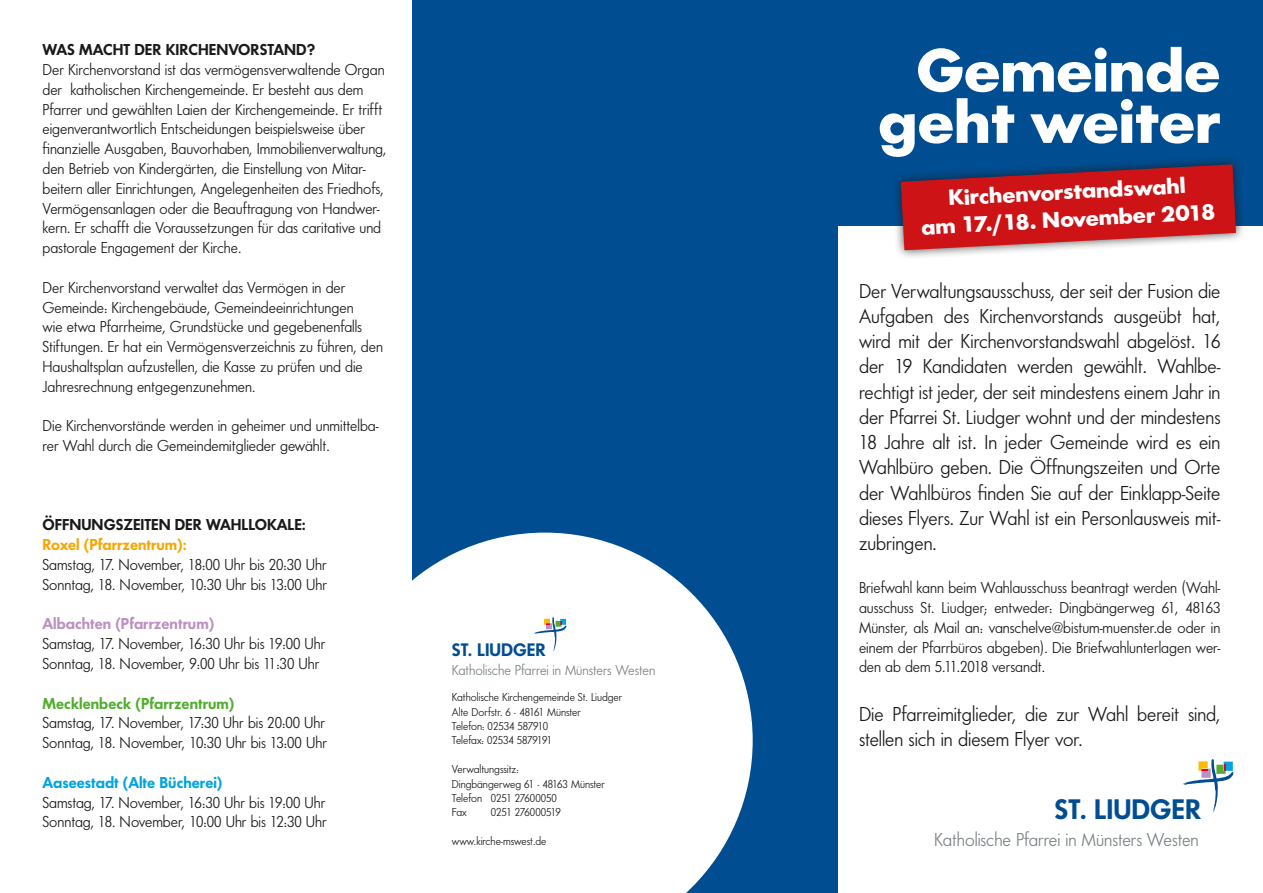
<style>
.page{position:relative;width:1263px;height:893px;background:#fff}
.page>*{position:absolute;margin:0;border:0;box-sizing:border-box;transform-origin:0 0}
.t1{font:700 63.9px/51.3px "Futura No 2 D";color:#fff;text-align:center}
.t2{font:600 29.55px "Futura No 2 D";color:#004d91}
.t3{font:700 23.1px/27.6px "Futura No 2 D";color:#fff;text-align:center}
.t4{font:21px/25.2px "Futura No 2 D";color:#1a1a18;text-align:justify}
.t5{font:19.5px "Futura No 2 D";color:#7c8386}
.t6{font:600 18.9px "Futura No 2 D";color:#004d91}
.t7{font:16.5px/19.8px "Futura No 2 D";color:#1a1a18}
.t8{font:600 16.5px "Futura No 2 D";color:#1a1a18}
.t9{font:600 16.5px "Futura No 2 D";color:#51ae30}
.t10{font:600 16.5px "Futura No 2 D";color:#00a3e2}
.t11{font:600 16.5px "Futura No 2 D";color:#bc90c1}
.t12{font:600 16.5px "Futura No 2 D";color:#f7a600}
.t13{font:15px "Futura No 2 D";color:#7c8386}
.t14{font:12px/14.4px "Futura No 2 D";color:#1a1a18}
</style>
<div class="page">
<div style="left:412px;top:0;width:426px;height:893px;background:#004d91"></div>
<svg style="left:412px;top:533px;width:341px;height:360px;background:#e0e9f2"></svg>
<svg style="left:534px;top:617px;width:32px;height:38px"></svg>
<div style="left:838px;top:0;width:425px;height:225px;background:#004d91"></div>
<div style="left:891px;top:155px;width:354px;height:104px;background:#1a1a18;opacity:.75"></div>
<svg style="left:901px;top:164px;width:335px;height:86px;background:#b82c35"></svg>
<svg style="left:1182px;top:759px;width:51px;height:56px"></svg>
<p class="t8" style="left:43px;top:40px;width:274px">WAS MACHT DER KIRCHENVORSTAND?</p>
<p class="t7" style="left:43px;top:60px;width:345px">Der Kirchenvorstand ist das vermögensverwaltende Organ der katholischen Kirchengemeinde. Er besteht aus dem Pfarrer und gewählten Laien der Kirchengemeinde. Er trifft eigenverantwortlich Entscheidungen beispielsweise über finanzielle Ausgaben, Bauvorhaben, Immobilienverwaltung, den Betrieb von Kindergärten, die Einstellung von Mitar&shy;beitern aller Einrichtungen, Angelegenheiten des Friedhofs, Vermögensanlagen oder die Beauftragung von Handwer&shy;kern. Er schafft die Voraussetzungen für das caritative und pastorale Engagement der Kirche.</p>
<p class="t7" style="left:43px;top:277px;width:342px">Der Kirchenvorstand verwaltet das Vermögen in der Gemeinde: Kirchengebäude, Gemeindeeinrichtungen<br>wie etwa Pfarrheime, Grundstücke und gegebenenfalls Stiftungen. Er hat ein Vermögensverzeichnis zu führen, den Haushaltsplan aufzustellen, die Kasse zu prüfen und die Jahresrechnung entgegenzunehmen.</p>
<p class="t7" style="left:43px;top:416px;width:338px">Die Kirchenvorstände werden in geheimer und unmittelba&shy;rer Wahl durch die Gemeindemitglieder gewählt.</p>
<h1 class="t1" style="left:878px;top:44px;width:344px">Gemeinde geht weiter</h1>
<h3 class="t3" style="left:919px;top:185px;width:296px;rotate:-3deg">Kirchenvorstandswahl<br>am 17./18. November 2018</h3>
<p class="t4" style="left:859px;top:278px;width:363px">Der Verwaltungsausschuss, der seit der Fusion die Aufgaben des Kirchenvorstands ausgeübt hat, wird mit der Kirchenvorstandswahl abgelöst. 16 der 19 Kandidaten werden gewählt. Wahlbe&shy;rechtigt ist jeder, der seit mindestens einem Jahr in der Pfarrei St. Liudger wohnt und der mindestens 18 Jahre alt ist. In jeder Gemeinde wird es ein Wahlbüro geben. Die Öffnungszeiten und Orte der Wahlbüros finden Sie auf der Einklapp-Seite dieses Flyers. Zur Wahl ist ein Personlausweis mit&shy;zubringen.</p>
<p class="t7" style="left:859px;top:578px;width:363px;text-align:justify">Briefwahl kann beim Wahlausschuss beantragt werden (Wahl&shy;ausschuss St. Liudger; entweder: Dingbängerweg 61, 48163<br>Münster, als Mail an: vanschelve@bistum-muenster.de oder in einem der Pfarrbüros abgeben). Die Briefwahlunterlagen wer&shy;den ab dem 5.11.2018 versandt.</p>
<p class="t4" style="left:859px;top:701px;width:363px">Die Pfarreimitglieder, die zur Wahl bereit sind, stellen sich in diesem Flyer vor.</p>
<p class="t8" style="left:43px;top:515px;width:265px">ÖFFNUNGSZEITEN DER WAHLLOKALE:</p>
<p class="t12" style="left:43px;top:535px;width:146px">Roxel (Pfarrzentrum):</p>
<p class="t7" style="left:43px;top:555px;width:286px">Samstag, 17. November, 18:00 Uhr bis 20:30 Uhr<br>Sonntag, 18. November, 10:30 Uhr bis 13:00 Uhr</p>
<p class="t11" style="left:43px;top:614px;width:173px">Albachten (Pfarrzentrum)</p>
<p class="t7" style="left:43px;top:634px;width:285px">Samstag, 17. November, 16:30 Uhr bis 19:00 Uhr<br>Sonntag, 18. November, 9:00 Uhr bis 11:30 Uhr</p>
<p class="t9" style="left:43px;top:693px;width:193px">Mecklenbeck (Pfarrzentrum)</p>
<p class="t7" style="left:43px;top:713px;width:286px">Samstag, 17. November, 17:30 Uhr bis 20:00 Uhr<br>Sonntag, 18. November, 10:30 Uhr bis 13:00 Uhr</p>
<p class="t10" style="left:43px;top:773px;width:181px">Aaseestadt (Alte Bücherei)</p>
<p class="t7" style="left:43px;top:792px;width:286px">Samstag, 17. November, 16:30 Uhr bis 19:00 Uhr<br>Sonntag, 18. November, 10:00 Uhr bis 12:30 Uhr</p>
<h2 class="t2" style="left:1054px;top:792px;width:148px">ST. LIUDGER</h2>
<p class="t5" style="left:934px;top:828px;width:266px">Katholische Pfarrei in Münsters Westen</p>
<p class="t6" style="left:452px;top:639px;width:96px">ST. LIUDGER</p>
<p class="t13" style="left:452px;top:661px;width:205px">Katholische Pfarrei in Münsters Westen</p>
<p class="t14" style="left:452px;top:690px;width:172px">Katholische Kirchengemeinde St. Liudger<br>Alte Dorfstr. 6 · 48161 Münster<br>Telefon: 02534 587910<br>Telefax: 02534 5879191</p>
<p class="t14" style="left:452px;top:762px;width:155px">Verwaltungssitz:<br>Dingbängerweg 61 · 48163 Münster<br>Telefon 0251 27600050<br>Fax</p>
<p class="t14" style="left:491px;top:805px;width:72px">0251 276000519</p>
<p class="t14" style="left:452px;top:834px;width:96px">www.kirche-mswest.de</p>
</div>
